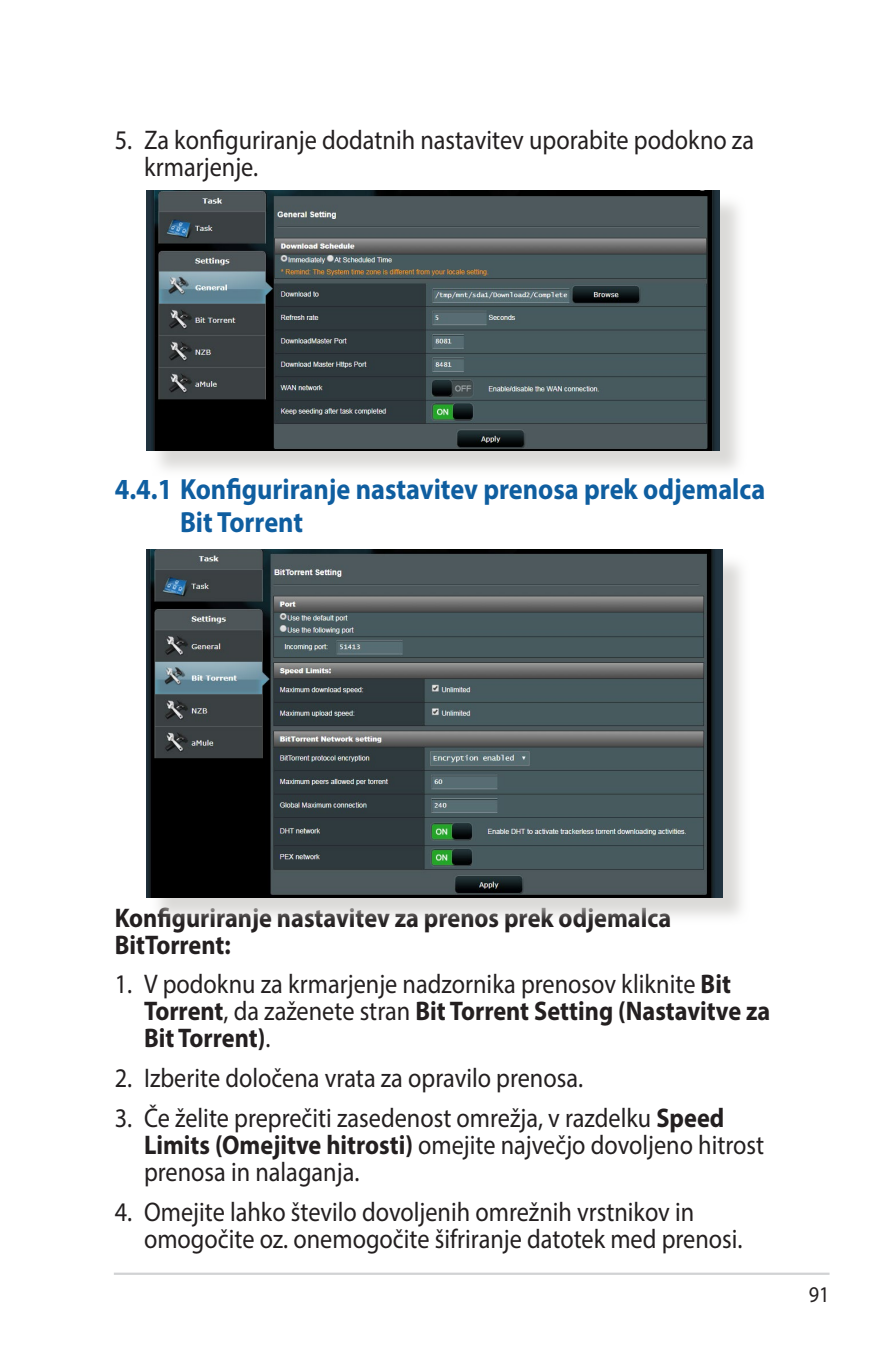
<style>
.page{position:relative;width:893px;height:1346px;background:#fff}
.page>*{position:absolute;margin:0;border:0;box-sizing:border-box;transform-origin:0 0}
.t1{font:700 29.25px/33.8px "Myriad Pro";color:#0f5ea0;scale:.9 1}
.t2{font:27px/27px "Myriad Pro";color:#231f20;scale:.9 1}
.t3{font:700 27px/27px "Myriad Pro";color:#231f20;scale:.9 1}
.t4{font:22.5px "Myriad Pro";color:#231f20;scale:.9 1}
.s1{font-weight:700}
</style>
<div class="page">
<hr style="left:114px;top:1272px;width:715px;height:3px;background:#d1d2d4">
<div style="left:150px;top:194px;width:597px;height:284px;background:#cfcecb;opacity:.75"></div>
<img style="left:147px;top:190px;width:572px;height:260px">
<div style="left:150px;top:553px;width:600px;height:372px;background:#cfcecb;opacity:.75"></div>
<img style="left:147px;top:550px;width:575px;height:347px">
<p class="t2" style="left:144px;top:126px;width:679px;text-indent:-29px">5. Za konfiguriranje dodatnih nastavitev uporabite podokno za krmarjenje.</p>
<p class="t1" style="left:180px;top:471px;width:652px;text-indent:-65px">4.4.1 Konfiguriranje nastavitev prenosa prek odjemalca<br>Bit Torrent</p>
<p class="t3" style="left:115px;top:903px;width:620px">Konfiguriranje nastavitev za prenos prek odjemalca<br>BitTorrent:</p>
<p class="t2" style="left:144px;top:970px;width:697px;text-indent:-29px">1. V podoknu za krmarjenje nadzornika prenosov kliknite <span class="s1">Bit<br>Torrent</span>, da zaženete stran <span class="s1">Bit Torrent Setting (Nastavitve za<br>Bit Torrent)</span>.</p>
<p class="t2" style="left:115px;top:1064px;width:522px">2. Izberite določena vrata za opravilo prenosa.</p>
<p class="t2" style="left:144px;top:1104px;width:691px;text-indent:-29px">3. Če želite preprečiti zasedenost omrežja, v razdelku <span class="s1">Speed<br>Limits (Omejitve hitrosti)</span> omejite največjo dovoljeno hitrost prenosa in nalaganja.</p>
<p class="t2" style="left:144px;top:1198px;width:666px;text-indent:-29px">4. Omejite lahko število dovoljenih omrežnih vrstnikov in omogočite oz. onemogočite šifriranje datotek med prenosi.</p>
<p class="t4" style="left:809px;top:1281px;width:25px">91</p>
</div>
